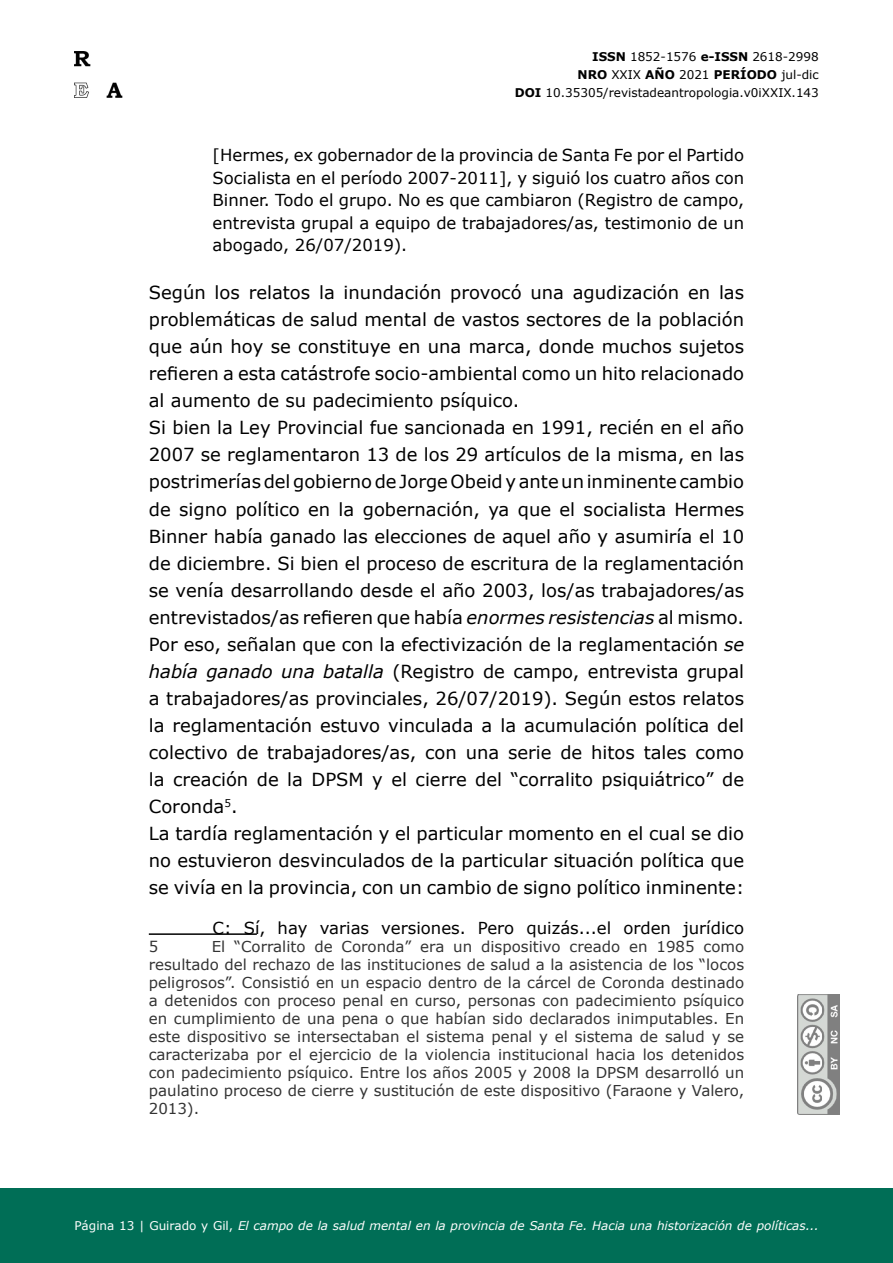
<style>
.page{position:relative;width:893px;height:1263px;background:#fff}
.page>*{position:absolute;margin:0;border:0;box-sizing:border-box;transform-origin:0 0}
.t1{font:18px/27px "Verdana";color:#000}
.t2{font:16.5px/22.5px "Verdana";color:#000;text-align:justify}
.t3{font:15px/18px "Verdana";color:#333;text-align:justify}
.t4{font:italic 12px "Verdana";color:#fff}
.t5{font:12px/18px "Verdana";color:#000;text-align:right}
.s1{font-weight:700}
.s2{font-style:italic}
.s3{font-style:normal}
</style>
<div class="page">
<img style="left:798px;top:994px;width:42px;height:120px">
<div style="left:0;top:1188px;width:893px;height:75px;background:#006e56"></div>
<img style="left:74px;top:52px;width:49px;height:45px">
<hr style="left:149px;top:933px;width:108px;height:2px;background:#000">
<p class="t5" style="left:515px;top:47px;width:306px"><span class="s1">ISSN</span> 1852-1576 <span class="s1">e-ISSN</span> 2618-2998<br><span class="s1">NRO</span> XXIX <span class="s1">AÑO</span> 2021 <span class="s1">PERÍODO</span> jul-dic<br><span class="s1">DOI</span> 10.35305/revistadeantropologia.v0iXXIX.143</p>
<p class="t2" style="left:213px;top:144px;width:533px">[Hermes, ex gobernador de la provincia de Santa Fe por el Partido Socialista en el período 2007-2011], y siguió los cuatro años con Binner. Todo el grupo. No es que cambiaron (Registro de campo, entrevista grupal a equipo de trabajadores/as, testimonio de un abogado, 26/07/2019).</p>
<p class="t1" style="left:149px;top:279px;width:597px">Según los relatos la inundación provocó una agudización en las problemáticas de salud mental de vastos sectores de la población que aún hoy se constituye en una marca, donde muchos sujetos refieren a esta catástrofe socio-ambiental como un hito relacionado al aumento de su padecimiento psíquico.<br>Si bien la Ley Provincial fue sancionada en 1991, recién en el año 2007 se reglamentaron 13 de los 29 artículos de la misma, en las postrimerías del gobierno de Jorge Obeid y ante un inminente cambio de signo político en la gobernación, ya que el socialista Hermes Binner había ganado las elecciones de aquel año y asumiría el 10 de diciembre. Si bien el proceso de escritura de la reglamentación se venía desarrollando desde el año 2003, los/as trabajadores/as entrevistados/as refieren que había <span class="s2">enormes resistencias</span> al mismo.<br>Por eso, señalan que con la efectivización de la reglamentación <span class="s2">se había ganado una batalla</span> (Registro de campo, entrevista grupal a trabajadores/as provinciales, 26/07/2019). Según estos relatos la reglamentación estuvo vinculada a la acumulación política del colectivo de trabajadores/as, con una serie de hitos tales como la creación de la DPSM y el cierre del “corralito psiquiátrico” de Coronda<sup>5</sup>.<br>La tardía reglamentación y el particular momento en el cual se dio no estuvieron desvinculados de la particular situación política que se vivía en la provincia, con un cambio de signo político inminente:</p>
<p class="t2" style="left:213px;top:917px;width:533px">C: Sí, hay varias versiones. Pero quizás...el orden jurídico</p>
<p class="t3" style="left:149px;top:937px;width:11px">5</p>
<p class="t3" style="left:149px;top:937px;width:597px;text-indent:63px">El “Corralito de Coronda” era un dispositivo creado en 1985 como resultado del rechazo de las instituciones de salud a la asistencia de los “locos peligrosos”. Consistió en un espacio dentro de la cárcel de Coronda destinado a detenidos con proceso penal en curso, personas con padecimiento psíquico en cumplimiento de una pena o que habían sido declarados inimputables. En este dispositivo se intersectaban el sistema penal y el sistema de salud y se caracterizaba por el ejercicio de la violencia institucional hacia los detenidos con padecimiento psíquico. Entre los años 2005 y 2008 la DPSM desarrolló un paulatino proceso de cierre y sustitución de este dispositivo (Faraone y Valero, 2013).</p>
<p class="t4" style="left:74px;top:1217px;width:746px"><span class="s3">Página 13 | Guirado y Gil,</span> El campo de la salud mental en la provincia de Santa Fe. Hacia una historización de políticas...</p>
</div>
